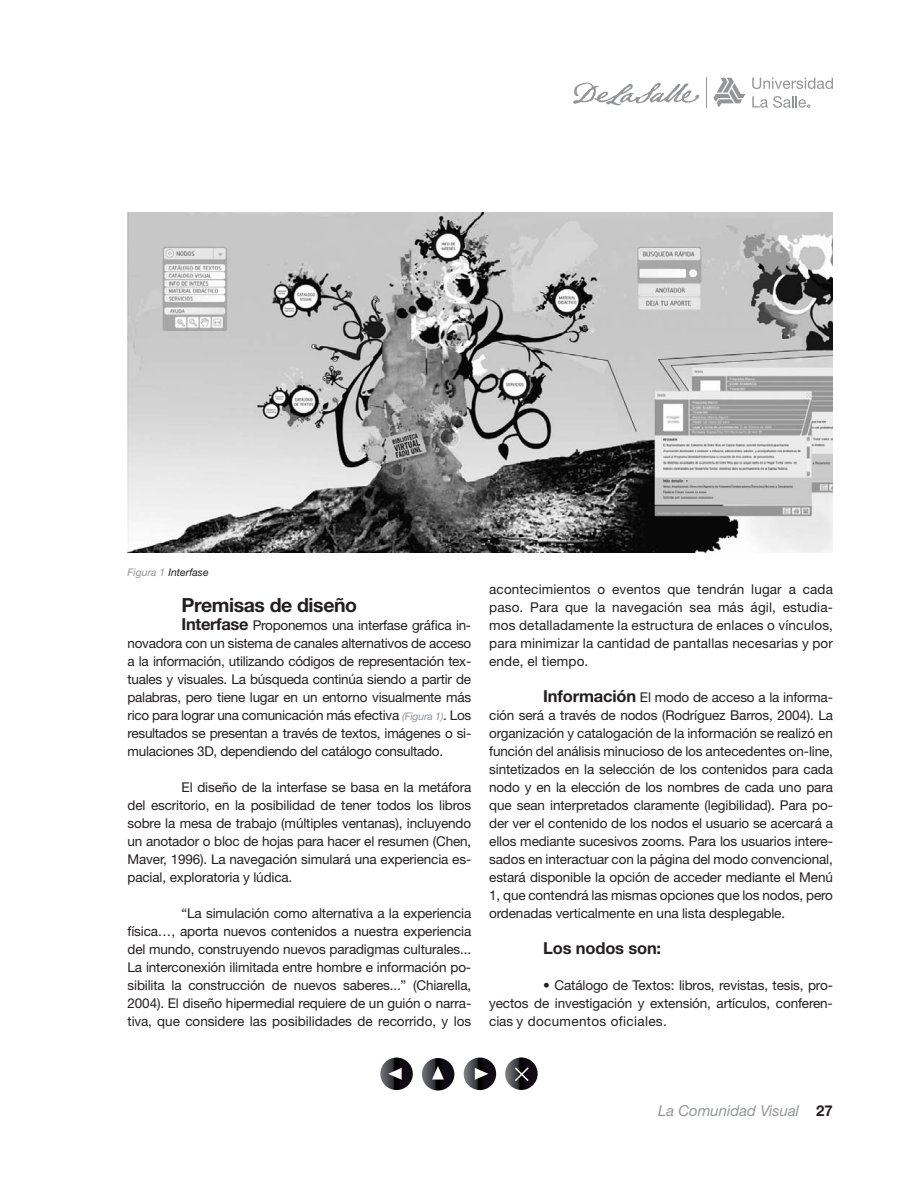
<style>
.page{position:relative;width:918px;height:1188px;background:#fff}
.page>*{position:absolute;margin:0;border:0;box-sizing:border-box;transform-origin:0 0}
.t1{font:700 19.5px "Helvetica Neue";letter-spacing:-.02em;color:#231f20}
.t2{font:700 16.5px "Helvetica Neue";letter-spacing:-.01em;color:#231f20}
.t3{font:italic 15px "Helvetica Neue";color:#939598}
.t4{font:700 15px "Helvetica Neue";color:#231f20}
.t5{font:13.5px/18px "Helvetica Neue";letter-spacing:-.01em;color:#231f20;text-align:justify}
.t6{font:italic 10.5px "Helvetica Neue";color:#231f20}
.s1{color:#939598}
.s2{font-weight:700;font-size:16.5px}
.s3{font-style:italic;font-size:10.5px;color:#939598}
</style>
<div class="page">
<svg style="left:573px;top:83px;width:126px;height:22px"></svg>
<hr style="left:706px;top:78px;width:1px;height:30px;background:#939598">
<svg style="left:714px;top:78px;width:31px;height:29px"></svg>
<svg style="left:752px;top:78px;width:81px;height:11px"></svg>
<svg style="left:752px;top:96px;width:58px;height:12px"></svg>
<img style="left:128px;top:213px;width:705px;height:339px">
<svg style="left:380px;top:1058px;width:33px;height:32px"></svg>
<svg style="left:388px;top:1068px;width:14px;height:12px"></svg>
<svg style="left:464px;top:1058px;width:32px;height:32px"></svg>
<svg style="left:475px;top:1068px;width:13px;height:12px"></svg>
<svg style="left:422px;top:1058px;width:32px;height:33px"></svg>
<svg style="left:432px;top:1066px;width:12px;height:14px"></svg>
<svg style="left:505px;top:1057px;width:33px;height:33px"></svg>
<svg style="left:513px;top:1066px;width:17px;height:17px"></svg>
<p class="t6" style="left:128px;top:569px;width:83px"><span class="s1">Figura 1</span> Interfase</p>
<h1 class="t1" style="left:182px;top:598px;width:177px">Premisas de diseño</h1>
<p class="t5" style="left:128px;top:618px;width:345px;text-indent:54px"><span class="s2">Interfase</span> Proponemos una interfase gráfica in&shy;novadora con un sistema de canales alternativos de acceso a la información, utilizando códigos de representación tex&shy;tuales y visuales. La búsqueda continúa siendo a partir de palabras, pero tiene lugar en un entorno visualmente más rico para lograr una comunicación más efectiva <span class="s3">(Figura 1)</span>. Los resultados se presentan a través de textos, imágenes o si&shy;mulaciones 3D, dependiendo del catálogo consultado.</p>
<p class="t5" style="left:128px;top:780px;width:345px;text-indent:54px">El diseño de la interfase se basa en la metáfora del escritorio, en la posibilidad de tener todos los libros sobre la mesa de trabajo (múltiples ventanas), incluyendo un anotador o bloc de hojas para hacer el resumen (Chen, Maver, 1996). La navegación simulará una experiencia es&shy;pacial, exploratoria y lúdica.</p>
<p class="t5" style="left:128px;top:906px;width:345px;text-indent:54px">“La simulación como alternativa a la experiencia física…, aporta nuevos contenidos a nuestra experiencia del mundo, construyendo nuevos paradigmas culturales...<br>La interconexión ilimitada entre hombre e información po&shy;sibilita la construcción de nuevos saberes...” (Chiarella, 2004). El diseño hipermedial requiere de un guión o narra&shy;tiva, que considere las posibilidades de recorrido, y los</p>
<p class="t5" style="left:489px;top:582px;width:345px">acontecimientos o eventos que tendrán lugar a cada paso. Para que la navegación sea más ágil, estudia&shy;mos detalladamente la estructura de enlaces o vínculos, para minimizar la cantidad de pantallas necesarias y por ende, el tiempo.</p>
<p class="t5" style="left:489px;top:690px;width:345px;text-indent:54px"><span class="s2">Información</span> El modo de acceso a la informa&shy;ción será a través de nodos (Rodríguez Barros, 2004). La organización y catalogación de la información se realizó en función del análisis minucioso de los antecedentes on-line, sintetizados en la selección de los contenidos para cada nodo y en la elección de los nombres de cada uno para que sean interpretados claramente (legibilidad). Para po&shy;der ver el contenido de los nodos el usuario se acercará a ellos mediante sucesivos zooms. Para los usuarios intere&shy;sados en interactuar con la página del modo convencional, estará disponible la opción de acceder mediante el Menú 1, que contendrá las mismas opciones que los nodos, pero ordenadas verticalmente en una lista desplegable.</p>
<p class="t2" style="left:543px;top:942px;width:119px">Los nodos son:</p>
<p class="t5" style="left:489px;top:978px;width:345px;text-indent:54px">• Catálogo de Textos: libros, revistas, tesis, pro&shy;yectos de investigación y extensión, artículos, conferen&shy;cias y documentos oficiales.</p>
<p class="t3" style="left:658px;top:1105px;width:143px">La Comunidad Visual</p>
<p class="t4" style="left:816px;top:1105px;width:18px">27</p>
</div>
